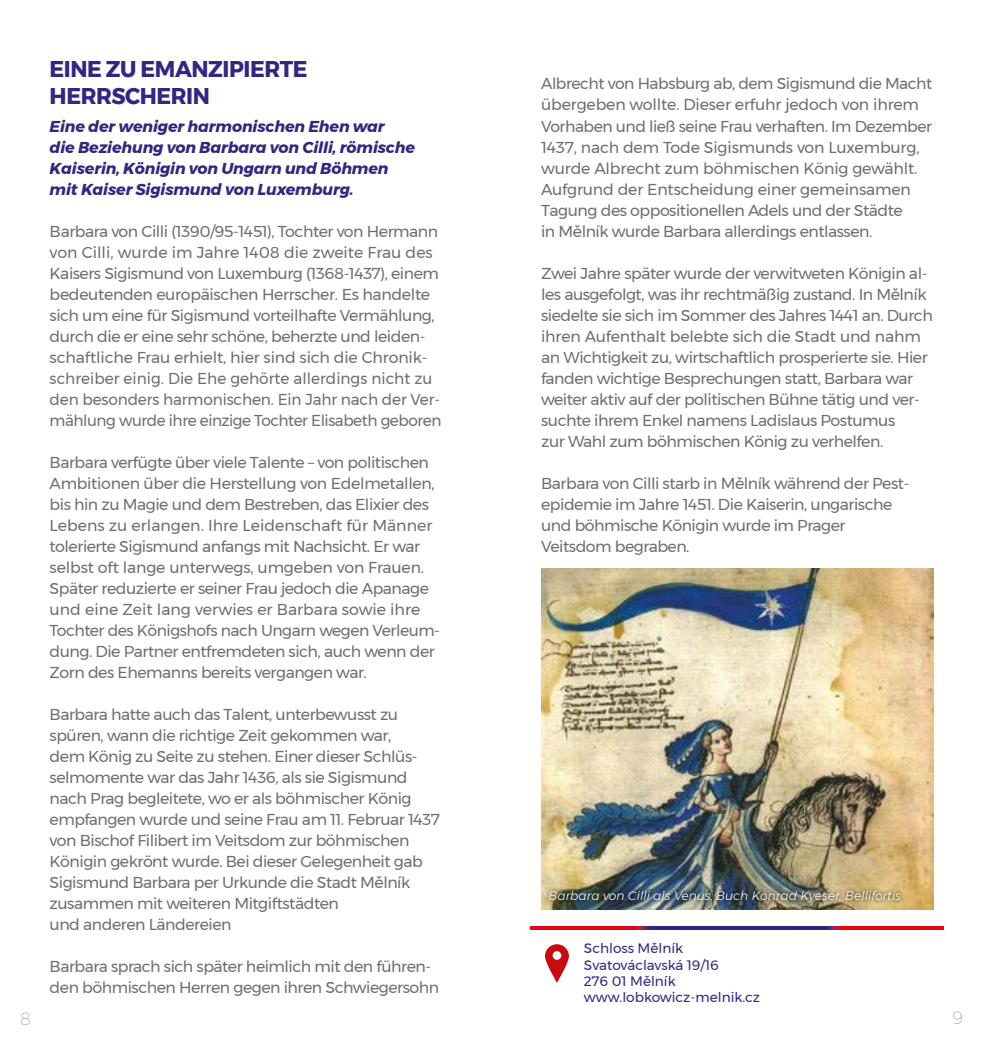
<style>
.page{position:relative;width:983px;height:1042px;background:#fff}
.page>*{position:absolute;margin:0;border:0;box-sizing:border-box;transform-origin:0 0}
.t1{font:700 22.75px/27.3px "Montserrat";letter-spacing:-.02em;color:#302783;scale:.96 1}
.t2{font:100 17.5px "Montserrat";color:#6f6f6e}
.t3{font:15.75px/21px "Montserrat";letter-spacing:-.03em;color:#6f6f6e}
.t4{font:italic 700 15.75px/21px "Montserrat";letter-spacing:-.01em;color:#302783}
.t5{font:13.65px/16.4px "Montserrat";color:#302783}
.t6{font:italic 300 12.25px "Montserrat";color:#fff}
</style>
<div class="page">
<svg style="left:531px;top:926px;width:412px;height:3px"></svg>
<svg style="left:545px;top:944px;width:23px;height:39px"></svg>
<img style="left:541px;top:568px;width:392px;height:341px">
<div style="left:545px;top:887px;width:359px;height:19px;background:#000;opacity:.8"></div>
<h1 class="t1" style="left:50px;top:55px;width:270px">EINE ZU EMANZIPIERTE<br>HERRSCHERIN</h1>
<p class="t4" style="left:50px;top:115px;width:367px">Eine der weniger harmonischen Ehen war<br>die Beziehung von Barbara von Cilli, römische Kaiserin, Königin von Ungarn und Böhmen mit Kaiser Sigismund von Luxemburg.</p>
<p class="t3" style="left:50px;top:220px;width:393px">Barbara von Cilli (1390/95-1451), Tochter von Hermann von Cilli, wurde im Jahre 1408 die zweite Frau des Kaisers Sigismund von Luxemburg (1368-1437), einem bedeutenden europäischen Herrscher. Es handelte sich um eine für Sigismund vorteilhafte Vermählung, durch die er eine sehr schöne, beherzte und leiden&shy;schaftliche Frau erhielt, hier sind sich die Chronik&shy;schreiber einig. Die Ehe gehörte allerdings nicht zu den besonders harmonischen. Ein Jahr nach der Ver&shy;mählung wurde ihre einzige Tochter Elisabeth geboren</p>
<p class="t3" style="left:50px;top:451px;width:392px">Barbara verfügte über viele Talente – von politischen Ambitionen über die Herstellung von Edelmetallen, bis hin zu Magie und dem Bestreben, das Elixier des Lebens zu erlangen. Ihre Leidenschaft für Männer tolerierte Sigismund anfangs mit Nachsicht. Er war selbst oft lange unterwegs, umgeben von Frauen.<br>Später reduzierte er seiner Frau jedoch die Apanage und eine Zeit lang verwies er Barbara sowie ihre Tochter des Königshofs nach Ungarn wegen Verleum&shy;dung. Die Partner entfremdeten sich, auch wenn der Zorn des Ehemanns bereits vergangen war.</p>
<p class="t3" style="left:50px;top:703px;width:392px">Barbara hatte auch das Talent, unterbewusst zu spüren, wann die richtige Zeit gekommen war,<br>dem König zu Seite zu stehen. Einer dieser Schlüs&shy;selmomente war das Jahr 1436, als sie Sigismund nach Prag begleitete, wo er als böhmischer König empfangen wurde und seine Frau am 11. Februar 1437 von Bischof Filibert im Veitsdom zur böhmischen Königin gekrönt wurde. Bei dieser Gelegenheit gab Sigismund Barbara per Urkunde die Stadt Mělník zusammen mit weiteren Mitgiftstädten<br>und anderen Ländereien</p>
<p class="t3" style="left:50px;top:955px;width:391px">Barbara sprach sich später heimlich mit den führen&shy;den böhmischen Herren gegen ihren Schwiegersohn</p>
<p class="t3" style="left:541px;top:73px;width:392px">Albrecht von Habsburg ab, dem Sigismund die Macht übergeben wollte. Dieser erfuhr jedoch von ihrem Vorhaben und ließ seine Frau verhaften. Im Dezember 1437, nach dem Tode Sigismunds von Luxemburg, wurde Albrecht zum böhmischen König gewählt.<br>Aufgrund der Entscheidung einer gemeinsamen Tagung des oppositionellen Adels und der Städte<br>in Mělník wurde Barbara allerdings entlassen.</p>
<p class="t3" style="left:541px;top:262px;width:393px">Zwei Jahre später wurde der verwitweten Königin al&shy;les ausgefolgt, was ihr rechtmäßig zustand. In Mělník siedelte sie sich im Sommer des Jahres 1441 an. Durch ihren Aufenthalt belebte sich die Stadt und nahm an Wichtigkeit zu, wirtschaftlich prosperierte sie. Hier fanden wichtige Besprechungen statt, Barbara war weiter aktiv auf der politischen Bühne tätig und ver&shy;suchte ihrem Enkel namens Ladislaus Postumus<br>zur Wahl zum böhmischen König zu verhelfen.</p>
<p class="t3" style="left:541px;top:472px;width:370px">Barbara von Cilli starb in Mělník während der Pest&shy;epidemie im Jahre 1451. Die Kaiserin, ungarische und böhmische Königin wurde im Prager Veitsdom begraben.</p>
<p class="t6" style="left:548px;top:886px;width:354px">Barbara von Cilli als Venus, Buch Konrad Kyeser, Bellifortis</p>
<p class="t5" style="left:583px;top:940px;width:178px">Schloss Mělník<br>Svatováclavská 19/16<br>276 01 Mělník www.lobkowicz-melnik.cz</p>
<p class="t2" style="left:20px;top:1005px;width:13px">8</p>
<p class="t2" style="left:951px;top:1005px;width:13px">9</p>
</div>
